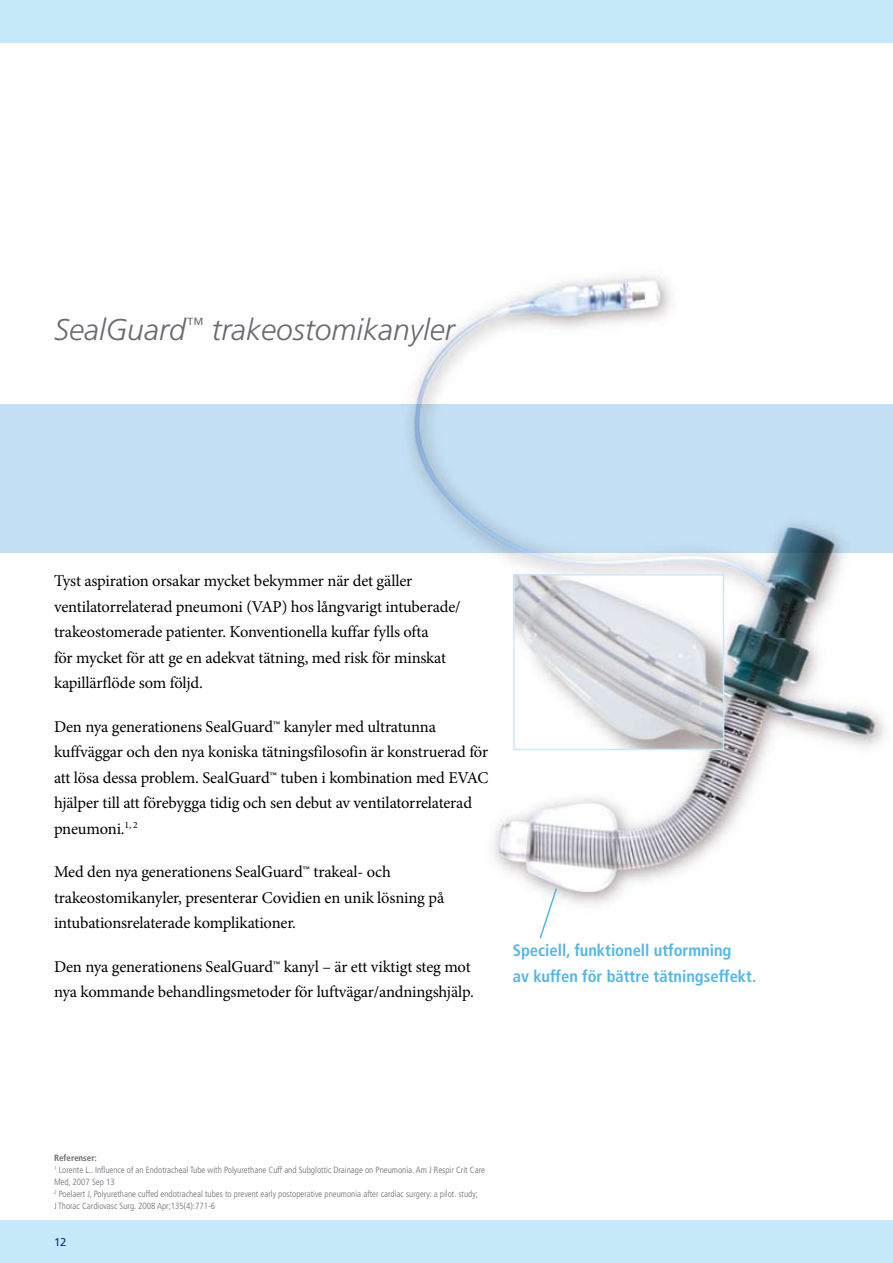
<style>
.page{position:relative;width:893px;height:1263px;background:#fff}
.page>*{position:absolute;margin:0;border:0;box-sizing:border-box;transform-origin:0 0}
.t1{font:italic 300 30px "Frutiger LT Std";color:#696b73}
.t2{font:16.5px/25.5px "Minion Pro";letter-spacing:-.01em;color:#000}
.t3{font:700 condensed 16.5px/25.5px "Frutiger LT Std";color:#53b7e8}
.t4{font:11.25px "Frutiger LT Std";color:#003878}
.t5{font:300 condensed 9px/12px "Frutiger LT Std";color:#696b73}
.s1{font-weight:700}
</style>
<div class="page">
<div style="left:0;top:0;width:893px;height:43px;background:#c7eafb"></div>
<div style="left:0;top:1220px;width:893px;height:43px;background:#c7eafb"></div>
<img style="left:411px;top:276px;width:474px;height:629px">
<img style="left:516px;top:577px;width:205px;height:170px">
<div style="left:513px;top:574px;width:211px;height:176px;border:2px solid #c7eafb"></div>
<div style="left:0;top:404px;width:893px;height:149px;background:#c4e0f5"></div>
<svg style="left:538px;top:887px;width:20px;height:52px"></svg>
<h1 class="t1" style="left:54px;top:313px;width:402px">SealGuard<sup>™</sup> trakeostomikanyler</h1>
<p class="t2" style="left:54px;top:568px;width:408px">Tyst aspiration orsakar mycket bekymmer när det gäller ventilatorrelaterad pneumoni (VAP) hos långvarigt intuberade/ trakeostomerade patienter. Konventionella kuffar fylls ofta<br>för mycket för att ge en adekvat tätning, med risk för minskat kapillärflöde som följd.</p>
<p class="t2" style="left:54px;top:714px;width:436px">Den nya generationens SealGuard™ kanyler med ultratunna kuffväggar och den nya koniska tätningsfilosofin är konstruerad för att lösa dessa problem. SealGuard™ tuben i kombination med EVAC hjälper till att förebygga tidig och sen debut av ventilatorrelaterad pneumoni.<sup>1,</sup> <sup>2</sup></p>
<p class="t2" style="left:54px;top:859px;width:392px">Med den nya generationens SealGuard™ trakeal- och trakeostomikanyler, presenterar Covidien en unik lösning på intubationsrelaterade komplikationer.</p>
<p class="t2" style="left:54px;top:954px;width:421px">Den nya generationens SealGuard™ kanyl – är ett viktigt steg mot nya kommande behandlingsmetoder för luftvägar/andningshjälp.</p>
<p class="t3" style="left:513px;top:938px;width:245px">Speciell, funktionell utformning<br>av kuffen för bättre tätningseffekt.</p>
<p class="t5" style="left:54px;top:1152px;width:432px"><span class="s1">Referenser:<br></span><sup>1</sup> Lorente L.. Influence of an Endotracheal Tube with Polyurethane Cuff and Subglottic Drainage on Pneumonia. Am J Respir Crit Care Med, 2007 Sep 13<br><sup>2</sup> Poelaert J, Polyurethane cuffed endotracheal tubes to prevent early postoperative pneumonia after cardiac surgery: a pilot. study;<br>J Thorac Cardiovasc Surg. 2008 Apr;135(4):771-6</p>
<p class="t4" style="left:54px;top:1235px;width:14px">12</p>
</div>
